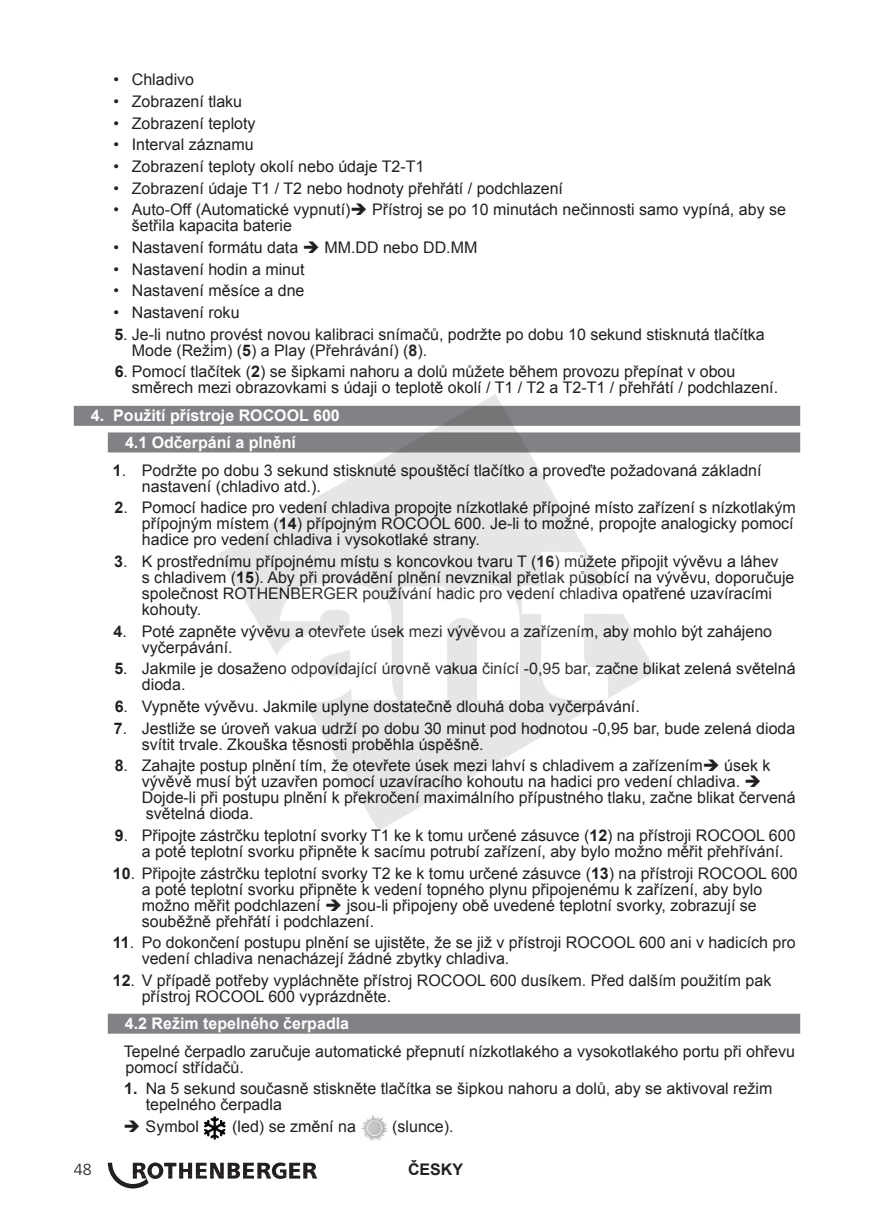
<style>
.page{position:relative;width:874px;height:1225px;background:#fff}
.page>*{position:absolute;margin:0;border:0;box-sizing:border-box;transform-origin:0 0}
.t1{font:16px/16px "Arial";color:#231f20}
.t2{font:700 16px/27.4px "Arial";color:#fff}
.t3{font:700 16px "Arial";color:#231f20}
.t4{font:300 16px "Frutiger LT";color:#231f20}
.s1{font-weight:700}
</style>
<div class="page">
<svg style="left:108px;top:1162px;width:209px;height:26px"></svg>
<div style="left:74px;top:406px;width:725px;height:20px;background:#808285"></div>
<div style="left:108px;top:432px;width:691px;height:20px;background:#808285"></div>
<div style="left:108px;top:1013px;width:691px;height:20px;background:#808285"></div>
<img style="left:204px;top:1116px;width:21px;height:23px">
<img style="left:361px;top:1115px;width:26px;height:25px">
<img style="left:218px;top:394px;width:437px;height:437px">
<p class="t1" style="left:113px;top:72px;width:82px">• Chladivo</p>
<p class="t1" style="left:113px;top:94px;width:130px">• Zobrazení tlaku</p>
<p class="t1" style="left:113px;top:115px;width:143px">• Zobrazení teploty</p>
<p class="t1" style="left:113px;top:137px;width:142px">• Interval záznamu</p>
<p class="t1" style="left:113px;top:159px;width:312px">• Zobrazení teploty okolí nebo údaje T2-T1</p>
<p class="t1" style="left:113px;top:180px;width:451px">• Zobrazení údaje T1 / T2 nebo hodnoty přehřátí / podchlazení</p>
<p class="t1" style="left:132px;top:202px;width:655px;text-indent:-18px">• Auto-Off (Automatické vypnutí)➔ Přístroj se po 10 minutách nečinnosti samo vypíná, aby se šetřila kapacita baterie</p>
<p class="t1" style="left:113px;top:240px;width:365px">• Nastavení formátu data ➔ MM.DD nebo DD.MM</p>
<p class="t1" style="left:113px;top:261px;width:192px">• Nastavení hodin a minut</p>
<p class="t1" style="left:113px;top:283px;width:192px">• Nastavení měsíce a dne</p>
<p class="t1" style="left:113px;top:305px;width:127px">• Nastavení roku</p>
<p class="t1" style="left:132px;top:326px;width:634px;text-indent:-17px"><span class="s1">5</span>. Je-li nutno provést novou kalibraci snímačů, podržte po dobu 10 sekund stisknutá tlačítka<br>Mode (Režim) (<span class="s1">5</span>) a Play (Přehrávání) (<span class="s1">8</span>).</p>
<p class="t1" style="left:132px;top:364px;width:647px;text-indent:-17px"><span class="s1">6</span>. Pomocí tlačítek (<span class="s1">2</span>) se šipkami nahoru a dolů můžete během provozu přepínat v obou směrech mezi obrazovkami s údaji o teplotě okolí / T1 / T2 a T2-T1 / přehřátí / podchlazení.</p>
<p class="t2" style="left:125px;top:402px;width:216px;text-indent:-34px">4. Použití přístroje ROCOOL 600<br>4.1 Odčerpání a plnění</p>
<p class="t1" style="left:142px;top:462px;width:621px;text-indent:-29px"><span class="s1">1</span>. Podržte po dobu 3 sekund stisknuté spouštěcí tlačítko a proveďte požadovaná základní nastavení (chladivo atd.).</p>
<p class="t1" style="left:142px;top:500px;width:655px;text-indent:-27px"><span class="s1">2</span>. Pomocí hadice pro vedení chladiva propojte nízkotlaké přípojné místo zařízení s nízkotlakým přípojným místem (<span class="s1">14</span>) přípojným ROCOOL 600. Je-li to možné, propojte analogicky pomocí hadice pro vedení chladiva i vysokotlaké strany.</p>
<p class="t1" style="left:142px;top:553px;width:653px;text-indent:-28px"><span class="s1">3</span>. K prostřednímu přípojnému místu s koncovkou tvaru T (<span class="s1">16</span>) můžete připojit vývěvu a láhev<br>s chladivem (<span class="s1">15</span>). Aby při provádění plnění nevznikal přetlak působící na vývěvu, doporučuje společnost ROTHENBERGER používání hadic pro vedení chladiva opatřené uzavíracími kohouty.</p>
<p class="t1" style="left:142px;top:623px;width:631px;text-indent:-28px"><span class="s1">4</span>. Poté zapněte vývěvu a otevřete úsek mezi vývěvou a zařízením, aby mohlo být zahájeno vyčerpávání.</p>
<p class="t1" style="left:142px;top:661px;width:655px;text-indent:-27px"><span class="s1">5</span>. Jakmile je dosaženo odpovídající úrovně vakua činící -0,95 bar, začne blikat zelená světelná dioda.</p>
<p class="t1" style="left:115px;top:698px;width:526px"><span class="s1">6</span>. Vypněte vývěvu. Jakmile uplyne dostatečně dlouhá doba vyčerpávání.</p>
<p class="t1" style="left:142px;top:720px;width:654px;text-indent:-28px"><span class="s1">7</span>. Jestliže se úroveň vakua udrží po dobu 30 minut pod hodnotou -0,95 bar, bude zelená dioda svítit trvale. Zkouška těsnosti proběhla úspěšně.</p>
<p class="t1" style="left:142px;top:758px;width:655px;text-indent:-27px"><span class="s1">8</span>. Zahajte postup plnění tím, že otevřete úsek mezi lahví s chladivem a zařízením➔ úsek k vývěvě musí být uzavřen pomocí uzavíracího kohoutu na hadici pro vedení chladiva. ➔ Dojde-li při postupu plnění k překročení maximálního přípustného tlaku, začne blikat červená světelná dioda.</p>
<p class="t1" style="left:142px;top:827px;width:655px;text-indent:-27px"><span class="s1">9</span>. Připojte zástrčku teplotní svorky T1 ke k tomu určené zásuvce (<span class="s1">12</span>) na přístroji ROCOOL 600 a poté teplotní svorku připněte k sacímu potrubí zařízení, aby bylo možno měřit přehřívání.</p>
<p class="t1" style="left:142px;top:865px;width:657px;text-indent:-29px"><span class="s1">10</span>. Připojte zástrčku teplotní svorky T2 ke k tomu určené zásuvce (<span class="s1">13</span>) na přístroji ROCOOL 600 a poté teplotní svorku připněte k vedení topného plynu připojenému k zařízení, aby bylo možno měřit podchlazení ➔ jsou-li připojeny obě uvedené teplotní svorky, zobrazují se souběžně přehřátí i podchlazení.</p>
<p class="t1" style="left:142px;top:935px;width:655px;text-indent:-29px"><span class="s1">11</span>. Po dokončení postupu plnění se ujistěte, že se již v přístroji ROCOOL 600 ani v hadicích pro vedení chladiva nenacházejí žádné zbytky chladiva.</p>
<p class="t1" style="left:142px;top:972px;width:631px;text-indent:-29px"><span class="s1">12</span>. V případě potřeby vypláchněte přístroj ROCOOL 600 dusíkem. Před dalším použitím pak přístroj ROCOOL 600 vyprázdněte.</p>
<p class="t2" style="left:125px;top:1010px;width:226px">4.2 Režim tepelného čerpadla</p>
<p class="t1" style="left:124px;top:1043px;width:672px">Tepelné čerpadlo zaručuje automatické přepnutí nízkotlakého a vysokotlakého portu při ohřevu pomocí střídačů.</p>
<p class="t1" style="left:146px;top:1081px;width:628px;text-indent:-22px"><span class="s1">1.</span> Na 5 sekund současně stiskněte tlačítka se šipkou nahoru a dolů, aby se aktivoval režim tepelného čerpadla</p>
<p class="t1" style="left:123px;top:1118px;width:77px">➔ Symbol</p>
<p class="t1" style="left:232px;top:1118px;width:125px">(led) se změní na</p>
<p class="t1" style="left:392px;top:1118px;width:63px">(slunce).</p>
<p class="t4" style="left:74px;top:1160px;width:19px">48</p>
<p class="t3" style="left:408px;top:1158px;width:57px">ČESKY</p>
</div>
